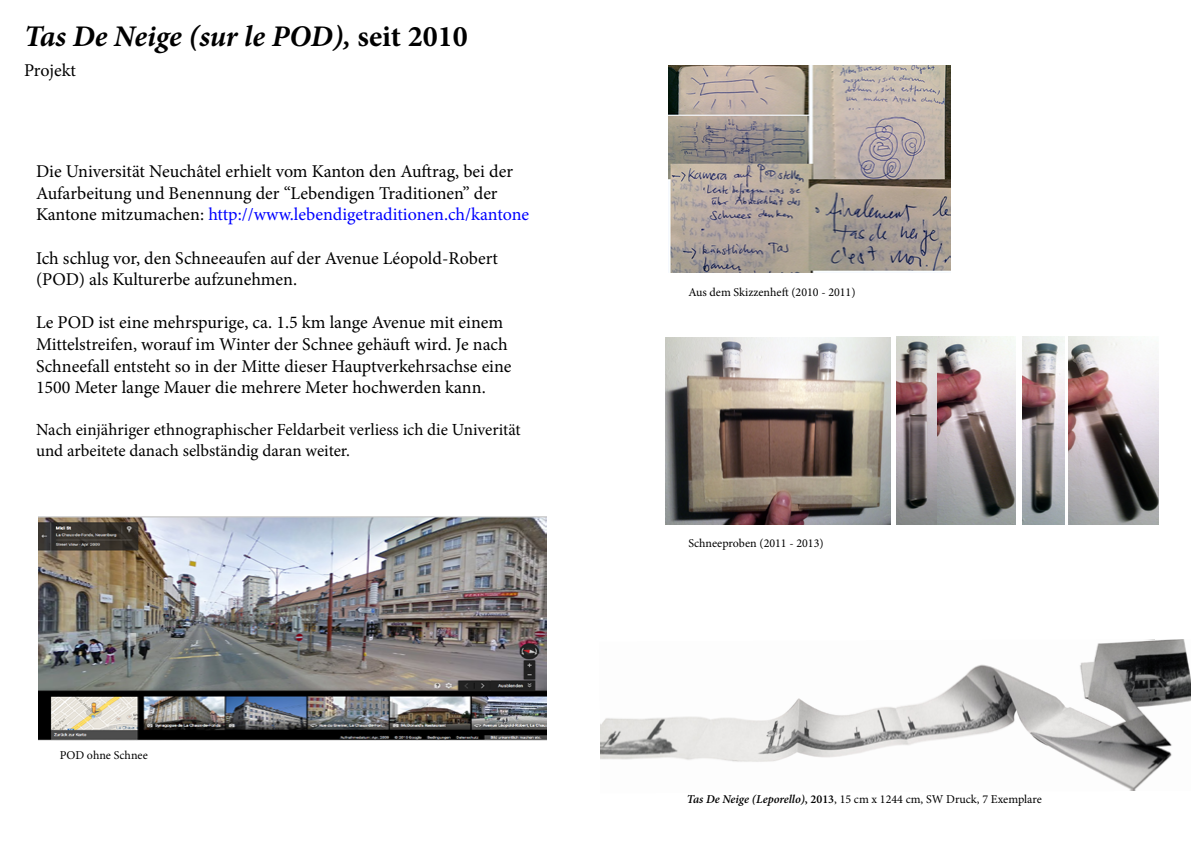
<style>
.page{position:relative;width:1191px;height:842px;background:#fff}
.page>*{position:absolute;margin:0;border:0;box-sizing:border-box;transform-origin:0 0}
.t1{font:italic 700 30px "Minion Pro";letter-spacing:-.005em;color:#000}
.t2{font:18px/21.6px "Minion Pro";color:#000}
.t3{font:17px/20.4px "Minion Pro";color:#000}
.t4{font:12px "Minion Pro";color:#000}
.s1{font-style:normal}
.s2{color:#00f}
.s3{font-weight:600;font-style:italic}
.s4{font-weight:600}
</style>
<div class="page">
<img style="left:38px;top:517px;width:508px;height:223px">
<img style="left:665px;top:337px;width:225px;height:187px">
<img style="left:897px;top:336px;width:39px;height:188px">
<img style="left:938px;top:336px;width:77px;height:188px">
<img style="left:1023px;top:336px;width:42px;height:188px">
<img style="left:1068px;top:336px;width:90px;height:188px">
<img style="left:600px;top:639px;width:591px;height:152px">
<img style="left:668px;top:65px;width:282px;height:207px">
<h1 class="t1" style="left:24px;top:15px;width:445px">Tas De Neige (sur le POD), <span class="s1">seit 2010</span></h1>
<p class="t2" style="left:24px;top:59px;width:53px">Projekt</p>
<p class="t2" style="left:36px;top:161px;width:494px">Die Universität Neuchâtel erhielt vom Kanton den Auftrag, bei der<br>Aufarbeitung und Benennung der “Lebendigen Traditionen” der<br>Kantone mitzumachen: <span class="s2">http://www.lebendigetraditionen.ch/kantone</span></p>
<p class="t2" style="left:36px;top:247px;width:463px">Ich schlug vor, den Schneeaufen auf der Avenue Léopold-Robert (POD) als Kulturerbe aufzunehmen.</p>
<p class="t2" style="left:36px;top:312px;width:477px">Le POD ist eine mehrspurige, ca. 1.5 km lange Avenue mit einem Mittelstreifen, worauf im Winter der Schnee gehäuft wird. Je nach Schneefall entsteht so in der Mitte dieser Hauptverkehrsachse eine 1500 Meter lange Mauer die mehrere Meter hochwerden kann.</p>
<p class="t3" style="left:36px;top:420px;width:486px">Nach einjähriger ethnographischer Feldarbeit verliess ich die Univerität und arbeitete danach selbständig daran weiter.</p>
<p class="t4" style="left:60px;top:747px;width:89px">POD ohne Schnee</p>
<p class="t4" style="left:688px;top:284px;width:169px">Aus dem Skizzenheft (2010 - 2011)</p>
<p class="t4" style="left:688px;top:535px;width:137px">Schneeproben (2011 - 2013)</p>
<p class="t4" style="left:687px;top:791px;width:356px"><span class="s3">Tas De Neige (Leporello)</span><span class="s4">, 2013</span>, 15 cm x 1244 cm, SW Druck, 7 Exemplare</p>
</div>
